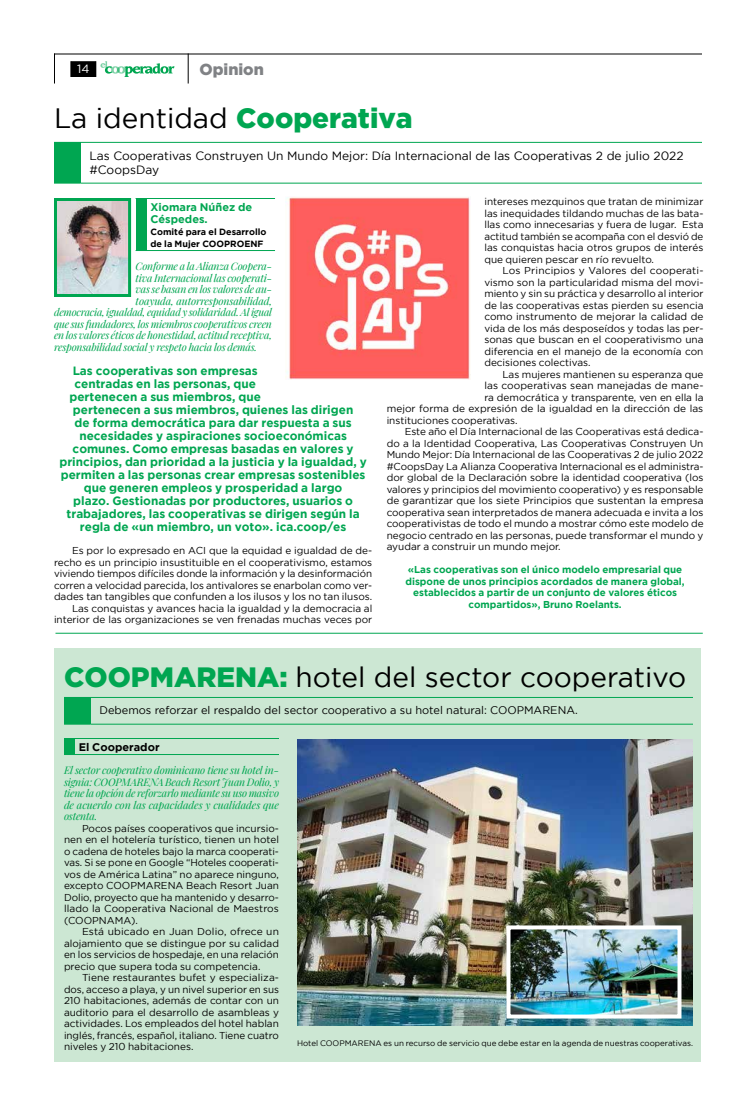
<style>
.page{position:relative;width:756px;height:1116px;background:#fff}
.page>*{position:absolute;margin:0;border:0;box-sizing:border-box;transform-origin:0 0}
.t1{font:28px "Gotham";color:#000}
.t2{font:900 16px "Gotham";color:#808285}
.t3{font:700 12px "Gotham";color:#00a651}
.t4{font:12px/14px "Gotham";color:#000}
.t5{font:12px "Gotham";color:#fff}
.t6{font:11px "Gotham";color:#000}
.t7{font:700 11px/12px "Gotham";color:#00a651}
.t8{font:700 11px "Gotham";color:#000}
.t9{font:italic 10.5px/11.5px "Playfair Display";letter-spacing:-.02em;color:#00a651;text-align:justify}
.t10{font:10px/11.5px "Gotham";color:#000;text-align:justify}
.t11{font:700 10px/11.5px "Gotham";color:#00a651;text-align:center}
.t12{font:700 9px/12px "Gotham";color:#000}
.t13{font:8px "Gotham";color:#000}
.s1{font-weight:900;color:#00a651}
</style>
<div class="page">
<hr style="left:54px;top:54px;width:648px;height:1px;background:#000">
<svg style="left:100px;top:61px;width:75px;height:16px"></svg>
<div style="left:71px;top:62px;width:25px;height:14px;background:#000"></div>
<div style="left:70px;top:61px;width:26px;height:16px;border:1px solid #000"></div>
<hr style="left:54px;top:54px;width:1px;height:30px;background:#000">
<hr style="left:188px;top:54px;width:1px;height:30px;background:#000">
<hr style="left:56px;top:633px;width:647px;height:1px;background:#00a651">
<div style="left:54px;top:142px;width:26px;height:41px;background:#00a651"></div>
<hr style="left:80px;top:142px;width:622px;height:1px;background:#00a651">
<hr style="left:80px;top:143px;width:1px;height:40px;background:#00a651">
<svg style="left:54px;top:183px;width:26px;height:1px"></svg>
<hr style="left:80px;top:183px;width:622px;height:1px;background:#00a651">
<div style="left:136px;top:198px;width:10px;height:53px;background:#00a651"></div>
<hr style="left:146px;top:198px;width:129px;height:1px;background:#00a651">
<hr style="left:146px;top:250px;width:129px;height:1px;background:#00a651">
<img style="left:58px;top:202px;width:69px;height:91px">
<div style="left:54px;top:198px;width:77px;height:99px;border:3px solid #00a651"></div>
<div style="left:54px;top:648px;width:648px;height:414px;background:#cce7d3"></div>
<hr style="left:90px;top:697px;width:603px;height:1px;background:#00a651">
<svg style="left:64px;top:697px;width:27px;height:28px"></svg>
<hr style="left:90px;top:724px;width:603px;height:1px;background:#00a651">
<div style="left:64px;top:738px;width:11px;height:17px;background:#00a651"></div>
<hr style="left:75px;top:738px;width:204px;height:1px;background:#00a651">
<hr style="left:75px;top:754px;width:204px;height:1px;background:#00a651">
<img style="left:285px;top:197px;width:186px;height:183px">
<img style="left:297px;top:740px;width:396px;height:286px">
<img style="left:511px;top:930px;width:166px;height:84px">
<div style="left:506px;top:925px;width:176px;height:94px;border:4px solid #fff"></div>
<h2 class="t2" style="left:199px;top:60px;width:66px">Opinion</h2>
<p class="t5" style="left:77px;top:62px;width:14px">14</p>
<h1 class="t1" style="left:54px;top:103px;width:360px">La identidad <span class="s1">Cooperativa</span></h1>
<p class="t4" style="left:90px;top:149px;width:596px">Las Cooperativas Construyen Un Mundo Mejor: Día Internacional de las Cooperativas 2 de julio 2022 #CoopsDay</p>
<p class="t7" style="left:150px;top:200px;width:103px">Xiomara Núñez de<br>Céspedes.</p>
<p class="t12" style="left:150px;top:225px;width:118px">Comité para el Desarrollo de la Mujer COOPROENF</p>
<p class="t9" style="left:136px;top:259px;width:138px">Conforme a la Alianza Coopera-</p>
<p class="t9" style="left:136px;top:271px;width:138px">tiva Internacional las cooperati-</p>
<p class="t9" style="left:136px;top:282px;width:138px">vas se basan en los valores de au-</p>
<p class="t9" style="left:136px;top:294px;width:138px">toayuda, autorresponsabilidad,</p>
<p class="t9" style="left:54px;top:305px;width:220px">democracia, igualdad, equidad y solidaridad. Al igual</p>
<p class="t9" style="left:54px;top:317px;width:220px">que sus fundadores, los miembros cooperativos creen</p>
<p class="t9" style="left:54px;top:328px;width:220px">en los valores éticos de honestidad, actitud receptiva,</p>
<p class="t9" style="left:54px;top:340px;width:205px">responsabilidad social y respeto hacia los demás.</p>
<p class="t3" style="left:73px;top:364px;width:187px">Las cooperativas son empresas</p>
<p class="t3" style="left:74px;top:377px;width:183px">centradas en las personas, que</p>
<p class="t3" style="left:69px;top:390px;width:193px">pertenecen a sus miembros, que</p>
<p class="t3" style="left:73px;top:403px;width:282px">pertenecen a sus miembros, quienes las dirigen</p>
<p class="t3" style="left:75px;top:416px;width:279px">de forma democrática para dar respuesta a sus</p>
<p class="t3" style="left:79px;top:429px;width:269px">necesidades y aspiraciones socioeconómicas</p>
<p class="t3" style="left:73px;top:442px;width:283px">comunes. Como empresas basadas en valores y</p>
<p class="t3" style="left:59px;top:455px;width:309px">principios, dan prioridad a la justicia y la igualdad, y</p>
<p class="t3" style="left:61px;top:468px;width:306px">permiten a las personas crear empresas sostenibles</p>
<p class="t3" style="left:84px;top:481px;width:260px">que generen empleos y prosperidad a largo</p>
<p class="t3" style="left:73px;top:494px;width:281px">plazo. Gestionadas por productores, usuarios o</p>
<p class="t3" style="left:67px;top:507px;width:295px">trabajadores, las cooperativas se dirigen según la</p>
<p class="t3" style="left:80px;top:520px;width:268px">regla de «un miembro, un voto». ica.coop/es</p>
<p class="t10" style="left:54px;top:545px;width:320px;text-align:right">Es por lo expresado en ACI que la equidad e igualdad de de&shy;recho es un principio insustituible en el cooperativismo, estamos viviendo tiempos difíciles donde la información y la desinformación corren a velocidad parecida, los antivalores se enarbolan como ver&shy;dades tan tangibles que confunden a los ilusos y los no tan ilusos.<br>Las conquistas y avances hacia la igualdad y la democracia al interior de las organizaciones se ven frenadas muchas veces por</p>
<p class="t10" style="left:484px;top:196px;width:221px">intereses mezquinos que tratan de minimizar las inequidades tildando muchas de las bata&shy;llas como innecesarias y fuera de lugar. Esta actitud también se acompaña con el desvió de las conquistas hacia otros grupos de interés que quieren pescar en río revuelto.</p>
<p class="t10" style="left:484px;top:265px;width:221px;text-indent:18px">Los Principios y Valores del cooperati&shy;vismo son la particularidad misma del movi&shy;miento y sin su práctica y desarrollo al interior de las cooperativas estas pierden su esencia como instrumento de mejorar la calidad de vida de los más desposeídos y todas las per&shy;sonas que buscan en el cooperativismo una diferencia en el manejo de la economía con decisiones colectivas.</p>
<p class="t10" style="left:502px;top:368px;width:203px">Las mujeres mantienen su esperanza que</p>
<p class="t10" style="left:484px;top:380px;width:221px">las cooperativas sean manejadas de mane-</p>
<p class="t10" style="left:484px;top:391px;width:221px">ra democrática y transparente, ven en ella la</p>
<p class="t10" style="left:387px;top:403px;width:318px">mejor forma de expresión de la igualdad en la dirección de las</p>
<p class="t10" style="left:387px;top:414px;width:133px">instituciones cooperativas.</p>
<p class="t10" style="left:405px;top:426px;width:300px">Este año el Día Internacional de las Cooperativas está dedica-</p>
<p class="t10" style="left:387px;top:437px;width:318px">do a la Identidad Cooperativa, Las Cooperativas Construyen Un</p>
<p class="t10" style="left:387px;top:449px;width:318px">Mundo Mejor: Día Internacional de las Cooperativas 2 de julio 2022</p>
<p class="t10" style="left:387px;top:460px;width:318px">#CoopsDay La Alianza Cooperativa Internacional es el administra-</p>
<p class="t10" style="left:387px;top:472px;width:318px">dor global de la Declaración sobre la identidad cooperativa (los</p>
<p class="t10" style="left:387px;top:483px;width:318px">valores y principios del movimiento cooperativo) y es responsable</p>
<p class="t10" style="left:387px;top:495px;width:318px">de garantizar que los siete Principios que sustentan la empresa</p>
<p class="t10" style="left:387px;top:506px;width:318px">cooperativa sean interpretados de manera adecuada e invita a los</p>
<p class="t10" style="left:387px;top:518px;width:318px">cooperativistas de todo el mundo a mostrar cómo este modelo de</p>
<p class="t10" style="left:387px;top:529px;width:318px">negocio centrado en las personas, puede transformar el mundo y</p>
<p class="t10" style="left:387px;top:541px;width:176px">ayudar a construir un mundo mejor.</p>
<p class="t11" style="left:405px;top:564px;width:281px">«Las cooperativas son el único modelo empresarial que dispone de unos principios acordados de manera global, establecidos a partir de un conjunto de valores éticos compartidos», Bruno Roelants.</p>
<h1 class="t1" style="left:64px;top:662px;width:624px"><span class="s1">COOPMARENA:</span> hotel del sector cooperativo</h1>
<p class="t6" style="left:100px;top:705px;width:480px">Debemos reforzar el respaldo del sector cooperativo a su hotel natural: COOPMARENA.</p>
<p class="t8" style="left:79px;top:740px;width:82px">El Cooperador</p>
<p class="t9" style="left:64px;top:763px;width:217px">El sector cooperativo dominicano tiene su hotel in&shy;signia: COOPMARENA Beach Resort Juan Dolio, y tiene la opción de reforzarlo mediante su uso masivo de acuerdo con las capacidades y cualidades que ostenta.</p>
<p class="t10" style="left:64px;top:822px;width:217px;text-indent:18px">Pocos países cooperativos que incursio&shy;nen en el hotelería turístico, tienen un hotel o cadena de hoteles bajo la marca cooperati&shy;vas. Si se pone en Google “Hoteles cooperati&shy;vos de América Latina” no aparece ninguno, excepto COOPMARENA Beach Resort Juan Dolio, proyecto que ha mantenido y desarro&shy;llado la Cooperativa Nacional de Maestros (COOPNAMA).</p>
<p class="t10" style="left:64px;top:926px;width:217px;text-indent:18px">Está ubicado en Juan Dolio, ofrece un alojamiento que se distingue por su calidad en los servicios de hospedaje, en una relación precio que supera toda su competencia.</p>
<p class="t10" style="left:64px;top:972px;width:217px;text-indent:18px">Tiene restaurantes bufet y especializa&shy;dos, acceso a playa, y un nivel superior en sus 210 habitaciones, además de contar con un auditorio para el desarrollo de asambleas y actividades. Los empleados del hotel hablan inglés, francés, español, italiano. Tiene cuatro niveles y 210 habitaciones.</p>
<p class="t13" style="left:297px;top:1038px;width:398px">Hotel COOPMARENA es un recurso de servicio que debe estar en la agenda de nuestras cooperativas.</p>
</div>
